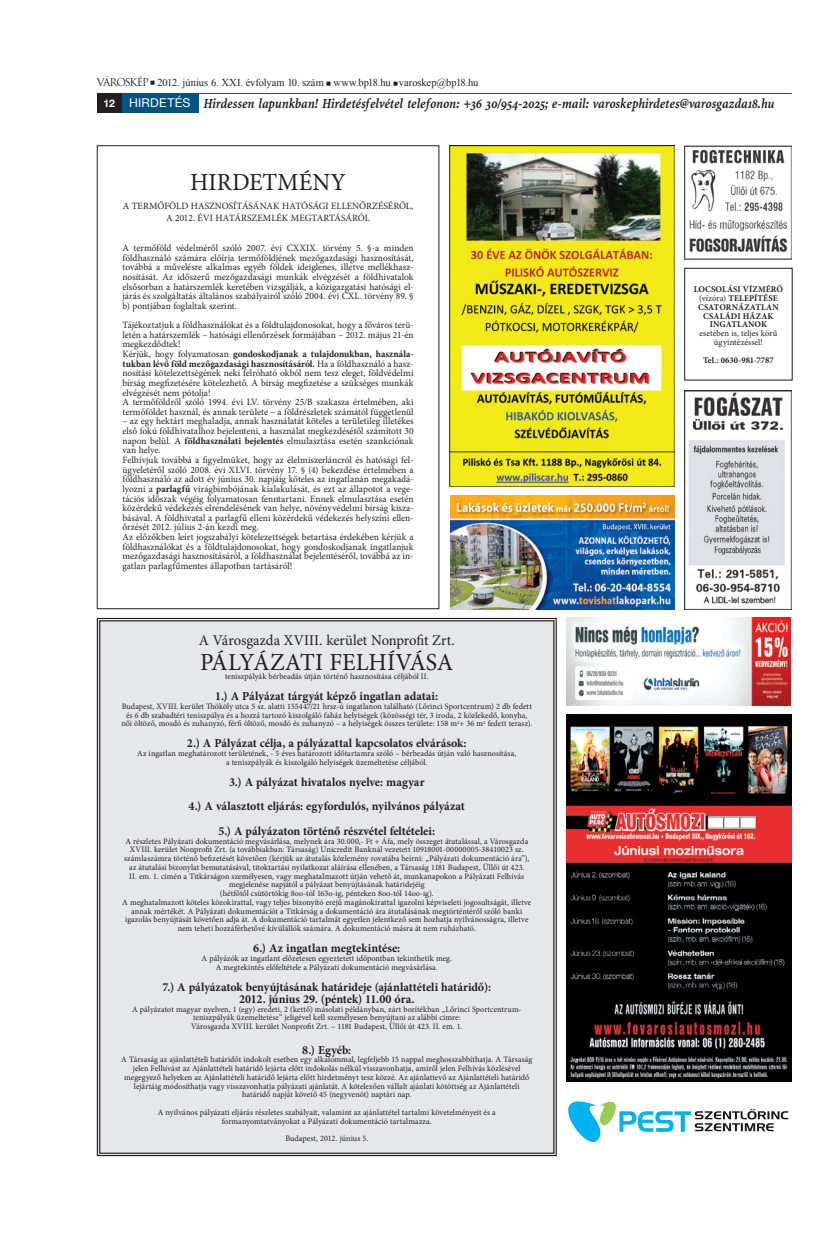
<style>
.page{position:relative;width:834px;height:1238px;background:#fff}
.page>*{position:absolute;margin:0;border:0;box-sizing:border-box;transform-origin:0 0}
.t1{font:24.5px "Minion Pro";color:#231f20}
.t2{font:14.88px "Minion Pro";letter-spacing:-.005em;color:#231f20}
.t3{font:italic 700 14px "Minion PFL";letter-spacing:-.005em;color:#231f20;scale:.9 1}
.t4{font:700 12.25px/24.5px "Minion Pro";letter-spacing:-.005em;color:#231f20;text-align:center}
.t5{font:10.5px "Times New Roman";letter-spacing:-.01em;color:#231f20}
.t6{font:9.62px/9.6px "Minion Pro";color:#231f20}
.t7{font:700 8.75px/8.8px "Minion Pro";letter-spacing:.01em;color:#231f20;text-align:center}
.t8{font:8.75px/8.8px "Minion Pro";letter-spacing:.01em;color:#231f20;text-align:center}
.t9{font:8.31px/8.8px "Minion Pro";letter-spacing:.005em;color:#231f20;text-align:center}
.s1{font-family:"Trajan PFL"}
.s2{font-family:"Helvetica Neue LT Pro";font-style:normal;font-size:10.5px;color:#fff}
.s3{font-family:"Helvetica Neue LT Pro";font-weight:400;font-style:normal;font-size:12.25px;color:#fff}
.s4{font-weight:700}
.s5{font-weight:400}
</style>
<div class="page">
<hr style="left:97px;top:93px;width:694px;height:1px;background:#005484">
<div style="left:97px;top:93px;width:25px;height:20px;background:#231f20"></div>
<div style="left:122px;top:93px;width:76px;height:20px;background:#005484"></div>
<div style="left:97px;top:145px;width:342px;height:464px;border:1px solid #231f20"></div>
<div style="left:684px;top:268px;width:108px;height:112px;border:1px solid #231f20"></div>
<img style="left:684px;top:390px;width:107px;height:219px">
<img style="left:449px;top:145px;width:225px;height:342px">
<img style="left:684px;top:145px;width:107px;height:114px">
<img style="left:566px;top:714px;width:225px;height:368px">
<img style="left:450px;top:495px;width:224px;height:114px">
<div style="left:96px;top:617px;width:461px;height:539px;background:#e6e7e9"></div>
<img style="left:566px;top:618px;width:224px;height:87px">
<svg style="left:568px;top:1101px;width:220px;height:41px"></svg>
<p class="t5" style="left:97px;top:76px;width:383px"><span class="s1">VÁROSKÉP</span> 2012. június 6. XXI. évfolyam 10. szám www.bp18.hu varoskep@bp18.hu</p>
<h3 class="t3" style="left:103px;top:96px;width:747px"><span class="s2">12</span> <span class="s3">HIRDETÉS</span> Hirdessen lapunkban! Hirdetésfelvétel telefonon: +36 30/954-2025; e-mail: varoskephirdetes@varosgazda18.hu</h3>
<h1 class="t1" style="left:190px;top:166px;width:157px">HIRDETMÉNY</h1>
<p class="t6" style="left:166px;top:200px;width:248px;line-height:11.5px;text-indent:-44px">A TERMŐFÖLD HASZNOSÍTÁSÁNAK HATÓSÁGI ELLENŐRZÉSÉRŐL,<br>A 2012. évi</p>
<p class="t6" style="left:215px;top:213px;width:15px">Határszeml</p>
<p class="t6" style="left:276px;top:213px;width:95px">ÉK MEGTARTÁSÁRÓL</p>
<p class="t6" style="left:122px;top:243px;width:292px;text-align:justify">A termőföld védelméről szóló 2007. évi CXXIX. törvény 5. §-a minden földhasználó számára előírja termőföldjének mezőgazdasági hasznosítását, továbbá a művelésre alkalmas egyéb földek ideiglenes, illetve mellékhasz&shy;nosítását. Az időszerű mezőgazdasági munkák elvégzését a földhivatalok elsősorban a határszemlék keretében vizsgálják, a közigazgatási hatósági el&shy;járás és szolgáltatás általános szabályairól szóló 2004. évi CXL. törvény 89. § b) pontjában foglaltak szerint.</p>
<p class="t6" style="left:122px;top:320px;width:292px">Tájékoztatjuk a földhasználókat és a földtulajdonosokat, hogy a főváros terü&shy;letén a határszemlék – hatósági ellenőrzések formájában – 2012. május 21-én megkezdődtek!<br>Kérjük, hogy folyamatosan <span class="s4">gondoskodjanak a tulajdonukban, használa&shy;tukban lévő föld mezőgazdasági hasznosításáról.</span> Ha a földhasználó a hasz&shy;nosítási kötelezettségének neki felróható okból nem tesz eleget, földvédelmi bírság megfizetésére kötelezhető. A bírság megfizetése a szükséges munkák elvégzését nem pótolja!<br>A termőföldről szóló 1994. évi LV. törvény 25/B szakasza értelmében, aki termőföldet használ, és annak területe – a földrészletek számától függetlenül</p>
<p class="t6" style="left:122px;top:417px;width:292px">– az egy hektárt meghaladja, annak használatát köteles a területileg illetékes első fokú földhivatalhoz bejelenteni, a használat megkezdésétől számított 30 napon belül. A <span class="s4">földhasználati bejelentés</span> elmulasztása esetén szankciónak van helye.<br>Felhívjuk továbbá a figyelmüket, hogy az élelmiszerláncról és hatósági fel&shy;ügyeletéről szóló 2008. évi XLVI. törvény 17. § (4) bekezdése értelmében a földhasználó az adott év június 30. napjáig köteles az ingatlanán megakadá&shy;lyozni a <span class="s4">parlagfű</span> virágbimbójának kialakulását, és ezt az állapotot a vege&shy;tációs időszak végéig folyamatosan fenntartani. Ennek elmulasztása esetén közérdekű védekezés elrendelésének van helye, növényvédelmi bírság kisza&shy;básával. A földhivatal a parlagfű elleni közérdekű védekezés helyszíni ellen&shy;őrzését 2012. július 2-án kezdi meg.<br>Az előzőkben leírt jogszabályi kötelezettségek betartása érdekében kérjük a földhasználókat és a földtulajdonosokat, hogy gondoskodjanak ingatlanjuk mezőgazdasági hasznosításáról, a földhasználat bejelentéséről, továbbá az in&shy;gatlan parlagfűmentes állapotban tartásáról!</p>
<h2 class="t2" style="left:199px;top:630px;width:257px">A Városgazda XVIII. kerület Nonprofit Zrt.</h2>
<h1 class="t1" style="left:200px;top:646px;width:255px">PÁLYÁZATI FELHÍVÁSA</h1>
<p class="t9" style="left:225px;top:672px;width:205px">teniszpályák bérbeadás útján történő hasznosítása céljából II.</p>
<h3 class="t4" style="left:215px;top:684px;width:224px">1.) A Pályázat tárgyát képző ingatlan adatai:</h3>
<p class="t9" style="left:121px;top:702px;width:412px">Budapest, XVIII. kerület Thököly utca 5 sz. alatti 155447/21 hrsz-ú ingatlanon található (Lőrinci Sportcentrum) 2 db fedett és 6 db szabadtéri teniszpálya és a hozzá tartozó kiszolgáló faház helyiségek (közösségi tér, 3 iroda, 2 közlekedő, konyha, női öltöző, mosdó és zuhanyzó, férfi öltöző, mosdó és zuhanyzó – a helyiségek összes területe: 158 m<sup>2</sup>+ 36 m<sup>2</sup> fedett terasz).</p>
<h3 class="t4" style="left:187px;top:731px;width:281px">2.) A Pályázat célja, a pályázattal kapcsolatos elvárások:</h3>
<p class="t9" style="left:137px;top:749px;width:380px">Az ingatlan meghatározott területének, - 5 éves határozott időtartamra szóló – bérbeadás útján való hasznosítása, a teniszpályák és kiszolgáló helyiségek üzemeltetése céljából.</p>
<h3 class="t4" style="left:188px;top:769px;width:278px">3.) A pályázat hivatalos nyelve: magyar<br>4.) A választott eljárás: egyfordulós, nyilvános pályázat<br>5.) A pályázaton történő részvétel feltételei:</h3>
<p class="t9" style="left:122px;top:836px;width:410px">A részletes Pályázati dokumentáció megvásárlása, melynek ára 30.000,- Ft + Áfa, mely összeget átutalással, a Városgazda XVIII. kerület Nonprofit Zrt. (a továbbiakban: Társaság) Unicredit Banknál vezetett 10918001-00000005-38410023 sz. számlaszámra történő befizetését követően (kérjük az átutalás közlemény rovatába beírni: „Pályázati dokumentáció ára”), az átutalási bizonylat bemutatásával, titoktartási nyilatkozat aláírása ellenében, a Társaság 1181 Budapest, Üllői út 423.<br>II. em. 1. címén a Titkárságon személyesen, vagy meghatalmazott útján vehető át, munkanapokon a Pályázati Felhívás megjelenése napjától a pályázat benyújtásának határidejéig<br>(hétfőtől csütörtökig 8oo-tól 163o-ig, pénteken 8oo-tól 14oo-ig).<br>A meghatalmazott köteles közokirattal, vagy teljes bizonyító erejű magánokirattal igazolni képviseleti jogosultságát, illetve annak mértékét. A Pályázati dokumentációt a Titkárság a dokumentáció ára átutalásának megtörténtéről szóló banki igazolás benyújtását követően adja át. A dokumentáció tartalmát egyetlen jelentkező sem hozhatja nyilvánosságra, illetve nem teheti hozzáférhetővé kívülállók számára. A dokumentáció másra át nem ruházható.</p>
<h3 class="t4" style="left:253px;top:936px;width:148px">6.) Az ingatlan megtekintése:</h3>
<p class="t9" style="left:201px;top:954px;width:252px">A pályázók az ingatlant előzetesen egyeztetett időpontban tekinthetik meg.<br>A megtekintés előfeltétele a Pályázati dokumentáció megvásárlása.</p>
<h3 class="t4" style="left:162px;top:980px;width:330px;line-height:12.2px">7.) A pályázatok benyújtásának határideje (ajánlattételi határidő):<br>2012. június 29. (péntek) 11.00 óra.</h3>
<p class="t9" style="left:132px;top:1004px;width:391px">A pályázatot magyar nyelven, 1 (egy) eredeti, 2 (kettő) másolati példányban, zárt borítékban „Lőrinci Sportcentrum&shy;teniszpályák üzemeltetése” jeligével kell személyesen benyújtani az alábbi címre:<br>Városgazda XVIII. kerület Nonprofit Zrt. – 1181 Budapest, Üllői út 423. II. em. 1.</p>
<h3 class="t4" style="left:302px;top:1037px;width:51px">8.) Egyéb:</h3>
<p class="t9" style="left:121px;top:1055px;width:412px">A Társaság az ajánlattételi határidőt indokolt esetben egy alkalommal, legfeljebb 15 nappal meghosszabbíthatja. A Társaság jelen Felhívást az Ajánlattételi határidő lejárta előtt indokolás nélkül visszavonhatja, amiről jelen Felhívás közlésével megegyező helyeken az Ajánlattételi határidő lejárta előtt hirdetményt tesz közzé. Az ajánlattevő az Ajánlattételi határidő lejártáig módosíthatja vagy visszavonhatja pályázati ajánlatát. A kötelezően vállalt ajánlati kötöttség az Ajánlattételi határidő napját követő 45 (negyvenöt) naptári nap.</p>
<p class="t9" style="left:158px;top:1108px;width:339px">A nyilvános pályázati eljárás részletes szabályait, valamint az ajánlattétel tartalmi követelményeit és a formanyomtatványokat a Pályázati dokumentáció tartalmazza.</p>
<p class="t9" style="left:285px;top:1134px;width:84px">Budapest, 2012. június 5.</p>
<p class="t7" style="left:693px;top:285px;width:91px">LOCSOLÁSI VÍZMÉRŐ <span class="s5">(vízóra)</span> TELEPÍTÉSE<br>CSATORNÁZATLAN<br>CSALÁDI HÁZAK<br>INGATLANOK</p>
<p class="t8" style="left:699px;top:329px;width:80px">esetében is, teljes körű ügyintézéssel!</p>
<p class="t7" style="left:703px;top:355px;width:72px">Tel.: 0630-981-7787</p>
</div>
